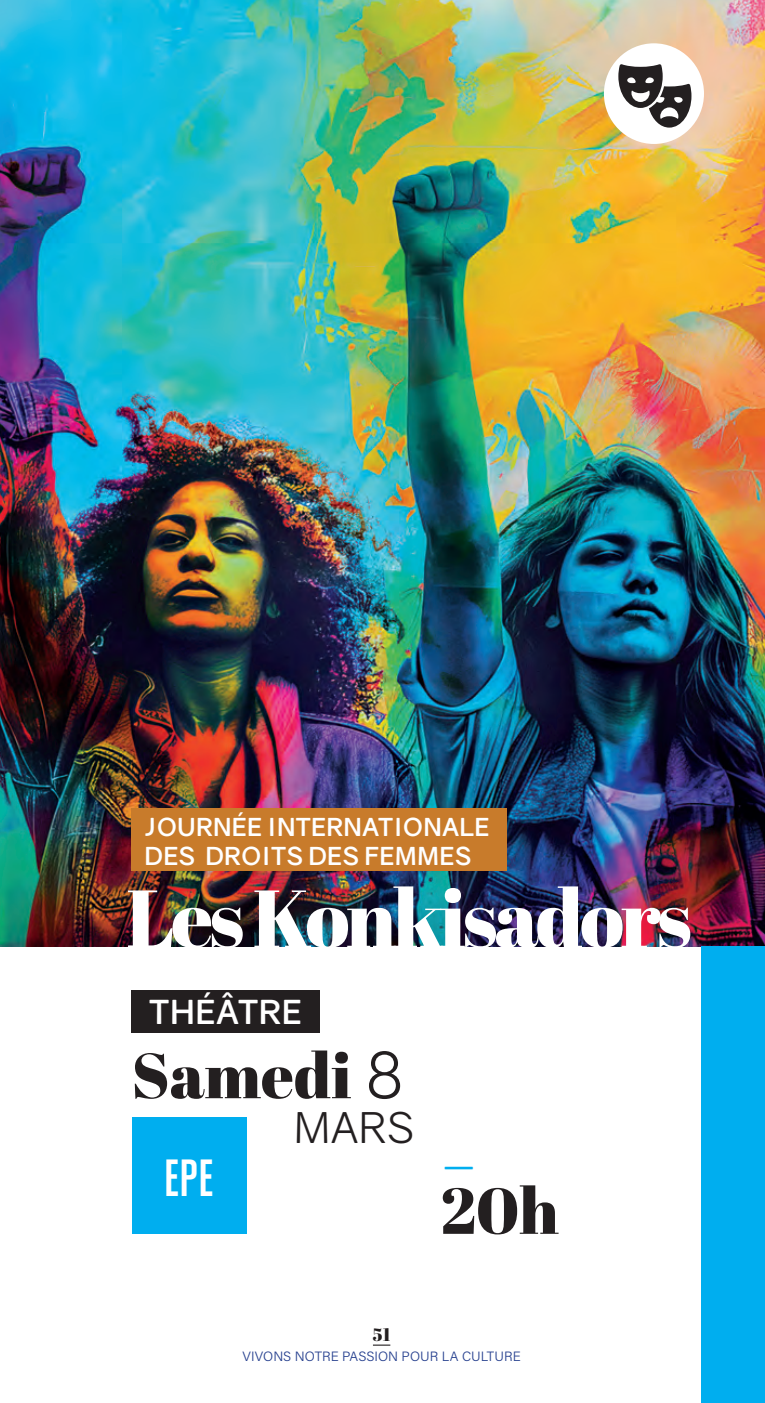
<style>
.page{position:relative;width:765px;height:1403px;background:#fff}
.page>*{position:absolute;margin:0;border:0;box-sizing:border-box;transform-origin:0 0}
.t1{font:81px "Abril Fatface";letter-spacing:-.04em;color:#fff}
.t2{font:64.58px "Abril Fatface";color:#231f20}
.t3{font:63.45px "Abril Fatface";color:#231f20}
.t4{font:49.73px "Gothiks";color:#fff}
.t5{font:42.75px "Gravity";color:#231f20}
.t6{font:42.75px "Gravity";color:#00aeef}
.t7{font:700 33.07px "Gravity";letter-spacing:.02em;color:#fff}
.t8{font:700 24.75px/29.2px "Gravity";letter-spacing:.01em;color:#fff}
.t9{font:18px "Abril Fatface";color:#231f20}
.t10{font:13.5px "Acumin Variable Concept";color:#253f8e}
.s1{font-family:"Gravity"}
</style>
<div class="page">
<svg style="left:373px;top:1344px;width:17px;height:1px"></svg>
<img style="left:0;top:0;width:764px;height:946px">
<div style="left:700px;top:946px;width:64px;height:456px;background:#00aeef"></div>
<div style="left:131px;top:990px;width:188px;height:42px;background:#231f20"></div>
<div style="left:131px;top:1116px;width:115px;height:117px;background:#00aeef"></div>
<div style="left:603px;top:43px;width:100px;height:101px;background:#fff;border-radius:50%"></div>
<svg style="left:618px;top:64px;width:73px;height:64px"></svg>
<div style="left:131px;top:808px;width:375px;height:63px;background:#c87b2b"></div>
<p class="t8" style="left:144px;top:812px;width:346px">JOURNÉE INTERNATIONALE<br>DES DROITS DES FEMMES</p>
<h1 class="t1" style="left:126px;top:861px;width:567px">Les Konkisadors</h1>
<h3 class="t7" style="left:149px;top:991px;width:154px">THÉÂTRE</h3>
<h3 class="t3" style="left:131px;top:1030px;width:274px">Samedi <span class="s1">8</span></h3>
<h3 class="t5" style="left:293px;top:1101px;width:122px">MARS</h3>
<h3 class="t4" style="left:164px;top:1148px;width:51px">EPE</h3>
<h3 class="t6" style="left:440px;top:1138px;width:38px">—</h3>
<h2 class="t2" style="left:440px;top:1165px;width:120px">20h</h2>
<p class="t9" style="left:373px;top:1321px;width:19px">51</p>
<p class="t10" style="left:242px;top:1346px;width:279px">VIVONS NOTRE PASSION POUR LA CULTURE</p>
</div>
